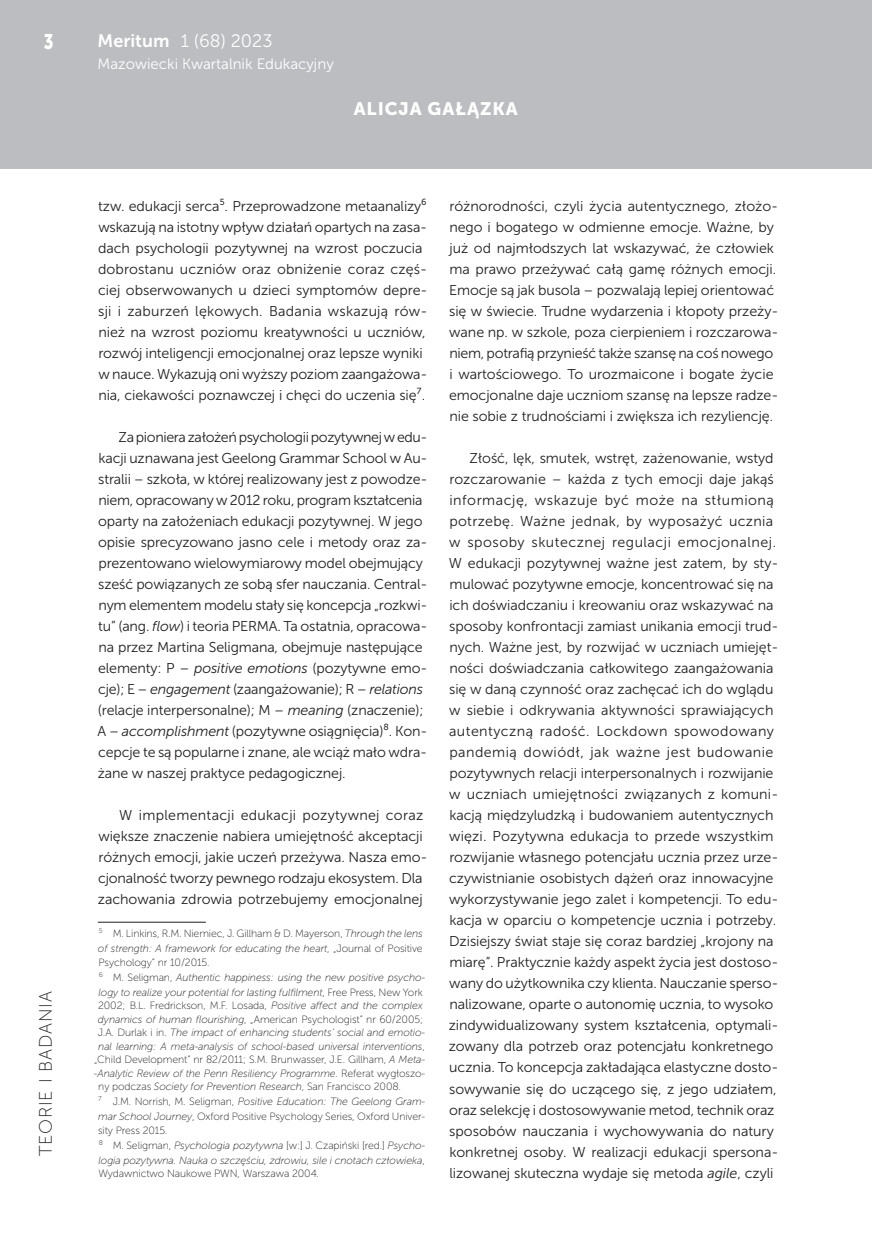
<style>
.page{position:relative;width:872px;height:1234px;background:#fff}
.page>*{position:absolute;margin:0;border:0;box-sizing:border-box;transform-origin:0 0}
.t1{font:21px "Museo Sans 900";color:#fff;scale:.8 1}
.t2{font:18px "Museo Sans 300";color:#fff}
.t3{font:18px "Museo Sans 100";letter-spacing:.05em;color:#231f20}
.t4{font:18px "Museo Sans 900";letter-spacing:.05em;color:#fff}
.t5{font:15px "Museo Sans 300";color:#fff}
.t6{font:14.25px/21px "Museo Sans 300";letter-spacing:-.005em;color:#231f20}
.t7{font:italic 10.5px/15px "Museo Sans 100";letter-spacing:-.01em;color:#231f20}
.t8{font:10.5px/15px "Museo Sans 100";letter-spacing:-.01em;color:#231f20}
.s1{font-family:"Museo Sans 700"}
.s2{font-style:italic}
.s3{font-style:normal}
</style>
<div class="page">
<div style="left:0;top:0;width:872px;height:169px;background:#bcbdc0"></div>
<hr style="left:98px;top:921px;width:108px;height:1px;background:#231f20">
<h1 class="t1" style="left:44px;top:29px;width:14px">3</h1>
<p class="t2" style="left:98px;top:31px;width:176px"><span class="s1">Meritum</span> 1 (68) 2023</p>
<p class="t5" style="left:98px;top:56px;width:238px">Mazowiecki Kwartalnik Edukacyjny</p>
<p class="t4" style="left:354px;top:99px;width:165px">ALICJA GAŁĄZKA</p>
<p class="t3" style="left:36px;top:1156px;width:167px;rotate:-90deg">TEORIE I BADANIA</p>
<p class="t6" style="left:98px;top:195px;width:331px">tzw. edukacji serca5. Przeprowadzone metaanalizy6 wskazują na istotny wpływ działań opartych na zasa&shy;dach psychologii pozytywnej na wzrost poczucia dobrostanu uczniów oraz obniżenie coraz częś&shy;ciej obserwowanych u dzieci symptomów depre&shy;sji i zaburzeń lękowych. Badania wskazują rów&shy;nież na wzrost poziomu kreatywności u uczniów, rozwój inteligencji emocjonalnej oraz lepsze wyniki w nauce. Wykazują oni wyższy poziom zaangażowa&shy;nia, ciekawości poznawczej i chęci do uczenia się7.</p>
<p class="t6" style="left:97px;top:426px;width:331px;text-indent:21px">Za pioniera założeń psychologii pozytywnej w edu&shy;kacji uznawana jest Geelong Grammar School w Au&shy;stralii – szkoła, w której realizowany jest z powodze&shy;niem, opracowany w 2012 roku, program kształcenia oparty na założeniach edukacji pozytywnej. W jego opisie sprecyzowano jasno cele i metody oraz za&shy;prezentowano wielowymiarowy model obejmujący sześć powiązanych ze sobą sfer nauczania. Central&shy;nym elementem modelu stały się koncepcja „rozkwi&shy;tu” (ang. <span class="s2">flow</span>) i teoria PERMA. Ta ostatnia, opracowa&shy;na przez Martina Seligmana, obejmuje następujące elementy: P – <span class="s2">positive emotions</span> (pozytywne emo&shy;cje); E – <span class="s2">engagement</span> (zaangażowanie); R – <span class="s2">relations </span>(relacje interpersonalne); M – <span class="s2">meaning</span> (znaczenie); A – <span class="s2">accomplishment</span> (pozytywne osiągnięcia)8. Kon&shy;cepcje te są popularne i znane, ale wciąż mało wdra&shy;żane w naszej praktyce pedagogicznej.</p>
<p class="t6" style="left:98px;top:804px;width:331px;text-indent:22px">W implementacji edukacji pozytywnej coraz większe znaczenie nabiera umiejętność akceptacji różnych emocji, jakie uczeń przeżywa. Nasza emo&shy;cjonalność tworzy pewnego rodzaju ekosystem. Dla zachowania zdrowia potrzebujemy emocjonalnej</p>
<p class="t8" style="left:98px;top:926px;width:326px"><sup>5</sup> M. Linkins, R.M. Niemiec, J. Gillham &amp; D. Mayerson, <span class="s2">Through the lens of strength: A framework for educating the heart</span>, „Journal of Positive</p>
<p class="t7" style="left:98px;top:954px;width:328px"><span class="s3">Psychology” nr 10/2015.<br></span><sup>6</sup> <span class="s3">M. Seligman,</span> Authentic happiness: using the new positive psycho&shy;logy to realize your potential for lasting fulfilment<span class="s3">, Free Press, New York</span></p>
<p class="t8" style="left:98px;top:998px;width:326px">2002; B.L. Fredrickson, M.F. Losada, <span class="s2">Positive affect and the complex</span></p>
<p class="t8" style="left:98px;top:1011px;width:327px"><span class="s2">dynamics of human flourishing</span>, „American Psychologist” nr 60/2005;</p>
<p class="t7" style="left:98px;top:1025px;width:329px"><span class="s3">J.A. Durlak i in.</span> The impact of enhancing students’ social and emotio-</p>
<p class="t7" style="left:98px;top:1038px;width:328px">nal learning: A meta-analysis of school-based universal interventions<span class="s3">,</span></p>
<p class="t8" style="left:94px;top:1052px;width:332px">„Child Development” nr 82/2011; S.M. Brunwasser, J.E. Gillham, <span class="s2">A Meta-</span></p>
<p class="t7" style="left:94px;top:1065px;width:333px">-Analytic Review of the Penn Resiliency Programme. <span class="s3">Referat wygłoszo-</span></p>
<p class="t7" style="left:98px;top:1079px;width:304px"><span class="s3">ny podczas</span> Society for Prevention Research<span class="s3">, San Francisco 2008.</span></p>
<p class="t8" style="left:98px;top:1094px;width:328px"><sup>7</sup> J.M. Norrish, M. Seligman, <span class="s2">Positive Education: The Geelong Gram&shy;mar School Journey</span>, Oxford Positive Psychology Series, Oxford Univer-</p>
<p class="t7" style="left:98px;top:1122px;width:329px"><span class="s3">sity Press 2015.<br></span><sup>8</sup> <span class="s3">M. Seligman,</span> Psychologia pozytywna <span class="s3">[w:] J. Czapiński [red.]</span> Psycho&shy;logia pozytywna. Nauka o szczęściu, zdrowiu, sile i cnotach człowieka<span class="s3">,</span></p>
<p class="t8" style="left:98px;top:1166px;width:222px">Wydawnictwo Naukowe PWN, Warszawa 2004.</p>
<p class="t6" style="left:449px;top:195px;width:331px">różnorodności, czyli życia autentycznego, złożo&shy;nego i bogatego w odmienne emocje. Ważne, by już od najmłodszych lat wskazywać, że człowiek ma prawo przeżywać całą gamę różnych emocji.<br>Emocje są jak busola – pozwalają lepiej orientować się w świecie. Trudne wydarzenia i kłopoty przeży&shy;wane np. w szkole, poza cierpieniem i rozczarowa&shy;niem, potrafią przynieść także szansę na coś nowego i wartościowego. To urozmaicone i bogate życie emocjonalne daje uczniom szansę na lepsze radze&shy;nie sobie z trudnościami i zwiększa ich rezyliencję.</p>
<p class="t6" style="left:449px;top:447px;width:331px;text-indent:21px">Złość, lęk, smutek, wstręt, zażenowanie, wstyd rozczarowanie – każda z tych emocji daje jakąś informację, wskazuje być może na stłumioną potrzebę. Ważne jednak, by wyposażyć ucznia w sposoby skutecznej regulacji emocjonalnej.<br>W edukacji pozytywnej ważne jest zatem, by sty&shy;mulować pozytywne emocje, koncentrować się na ich doświadczaniu i kreowaniu oraz wskazywać na sposoby konfrontacji zamiast unikania emocji trud&shy;nych. Ważne jest, by rozwijać w uczniach umiejęt&shy;ności doświadczania całkowitego zaangażowania się w daną czynność oraz zachęcać ich do wglądu w siebie i odkrywania aktywności sprawiających autentyczną radość. Lockdown spowodowany pandemią dowiódł, jak ważne jest budowanie pozytywnych relacji interpersonalnych i rozwijanie w uczniach umiejętności związanych z komuni&shy;kacją międzyludzką i budowaniem autentycznych więzi. Pozytywna edukacja to przede wszystkim rozwijanie własnego potencjału ucznia przez urze&shy;czywistnianie osobistych dążeń oraz innowacyjne wykorzystywanie jego zalet i kompetencji. To edu&shy;kacja w oparciu o kompetencje ucznia i potrzeby.<br>Dzisiejszy świat staje się coraz bardziej „krojony na miarę”. Praktycznie każdy aspekt życia jest dostoso&shy;wany do użytkownika czy klienta. Nauczanie sperso&shy;nalizowane, oparte o autonomię ucznia, to wysoko zindywidualizowany system kształcenia, optymali&shy;zowany dla potrzeb oraz potencjału konkretnego ucznia. To koncepcja zakładająca elastyczne dosto&shy;sowywanie się do uczącego się, z jego udziałem, oraz selekcję i dostosowywanie metod, technik oraz sposobów nauczania i wychowywania do natury konkretnej osoby. W realizacji edukacji spersona&shy;lizowanej skuteczna wydaje się metoda <span class="s2">agile</span>, czyli</p>
</div>
